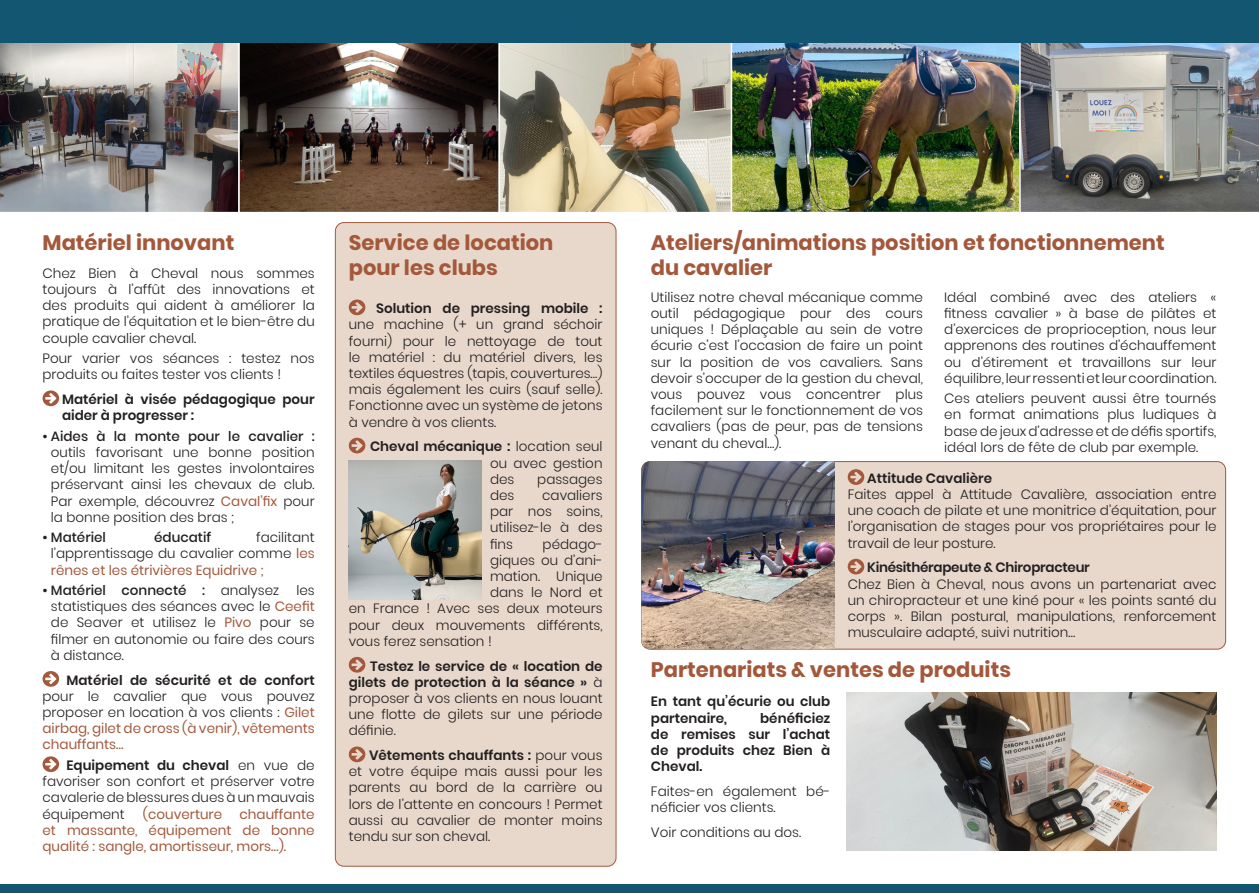
<style>
.page{position:relative;width:1259px;height:893px;background:#fff}
.page>*{position:absolute;margin:0;border:0;box-sizing:border-box;transform-origin:0 0}
.t1{font:700 21px "Poppins";color:#a4583b}
.t2{font:300 13.5px/16.2px "Poppins";color:#231f20;text-align:justify}
.t3{font:600 13.5px/16.2px "Poppins";color:#231f20}
.t4{font:13.5px/16.2px "Poppins";color:#a4583b;text-align:justify}
.t5{font:500 13.5px "Poppins";color:#231f20}
.t6{font:600 13.5px "Poppins";letter-spacing:-.02em;color:#231f20}
.s1{font-weight:500}
.s2{font-weight:400;color:#a4583b}
.s3{font-weight:300}
.s4{font-weight:600}
</style>
<div class="page">
<svg style="left:43px;top:390px;width:16px;height:16px"></svg>
<svg style="left:43px;top:671px;width:16px;height:16px"></svg>
<svg style="left:43px;top:756px;width:16px;height:16px"></svg>
<img style="left:846px;top:692px;width:370px;height:158px">
<img style="left:0;top:43px;width:238px;height:169px">
<svg style="left:241px;top:43px;width:256px;height:167px;background:#54453d"></svg>
<div style="left:238px;top:40px;width:262px;height:173px;border:2px solid #fff"></div>
<img style="left:501px;top:43px;width:229px;height:167px">
<div style="left:498px;top:40px;width:240px;height:173px;border:2px solid #fff"></div>
<img style="left:733px;top:43px;width:284px;height:167px">
<div style="left:730px;top:40px;width:290px;height:173px;border:2px solid #fff"></div>
<img style="left:1019px;top:43px;width:240px;height:170px">
<div style="left:0;top:0;width:1259px;height:43px;background:#135671"></div>
<div style="left:0;top:884px;width:1259px;height:9px;background:#135671"></div>
<div style="left:335px;top:223px;width:281px;height:643px;background:#e7d8cb;border-radius:9px"></div>
<div style="left:335px;top:222px;width:281px;height:644px;border:1px solid #a4583b;border-radius:9px"></div>
<div style="left:641px;top:462px;width:584px;height:187px;background:#e7d8cb;border-radius:9px"></div>
<svg style="left:349px;top:300px;width:16px;height:15px"></svg>
<svg style="left:349px;top:438px;width:16px;height:15px"></svg>
<svg style="left:349px;top:657px;width:16px;height:16px"></svg>
<svg style="left:349px;top:746px;width:16px;height:16px"></svg>
<svg style="left:847px;top:469px;width:17px;height:16px"></svg>
<svg style="left:847px;top:559px;width:17px;height:15px"></svg>
<img style="left:349px;top:461px;width:132px;height:138px">
<img style="left:641px;top:461px;width:194px;height:188px">
<p class="t1" style="left:43px;top:230px;width:193px">Matériel innovant</p>
<p class="t2" style="left:43px;top:265px;width:274px">Chez Bien à Cheval nous sommes toujours à l’affût des innovations et des produits qui aident à améliorer la pratique de l’équitation et le bien-être du couple cavalier cheval.</p>
<p class="t2" style="left:43px;top:350px;width:274px">Pour varier vos séances : testez nos produits ou faites tester vos clients !</p>
<p class="t3" style="left:62px;top:391px;width:254px">Matériel à visée pédagogique pour aider à progresser :</p>
<p class="t2" style="left:51px;top:428px;width:265px;text-indent:-8px"><span class="s1">• Aides à la monte pour le cavalier : </span>outils favorisant une bonne position et/ou limitant les gestes involontaires préservant ainsi les chevaux de club.<br>Par exemple, découvrez <span class="s2">Caval’fix</span> pour la bonne position des bras ;</p>
<p class="t5" style="left:43px;top:530px;width:65px">• Matériel</p>
<p class="t5" style="left:154px;top:530px;width:58px">éducatif</p>
<p class="t2" style="left:51px;top:529px;width:265px;text-indent:205px">facilitant l’apprentissage du cavalier comme <span class="s2">les rênes et les étrivières Equidrive ;</span></p>
<p class="t5" style="left:43px;top:582px;width:238px">• Matériel connecté : <span class="s3">analysez</span></p>
<p class="t2" style="left:51px;top:582px;width:265px;text-indent:245px">les statistiques des séances avec le <span class="s2">Ceefit </span>de Seaver et utilisez le <span class="s2">Pivo</span> pour se filmer en autonomie ou faire des cours à distance.</p>
<p class="t2" style="left:43px;top:672px;width:274px;text-indent:24px"><span class="s4">Matériel de sécurité et de confort </span>pour le cavalier que vous pouvez proposer en location à vos clients : <span class="s2">Gilet airbag, gilet de cross (à venir), vêtements chauffants…</span></p>
<p class="t2" style="left:43px;top:757px;width:274px;text-indent:24px"><span class="s4">Equipement du cheval</span> en vue de favoriser son confort et préserver votre cavalerie de blessures dues à un mauvais équipement</p>
<p class="t4" style="left:143px;top:806px;width:81px">(couverture</p>
<p class="t4" style="left:43px;top:806px;width:274px;text-indent:197px">chauffante et massante, équipement de bonne qualité : sangle, amortisseur, mors…).</p>
<p class="t1" style="left:349px;top:230px;width:206px">Service de location</p>
<p class="t1" style="left:349px;top:256px;width:151px">pour les clubs</p>
<p class="t2" style="left:349px;top:300px;width:255px;text-indent:27px"><span class="s4">Solution de pressing mobile : </span>une machine (+ un grand séchoir fourni) pour le nettoyage de tout le matériel : du matériel divers, les textiles équestres (tapis, couvertures…) mais également les cuirs (sauf selle).<br>Fonctionne avec un système de jetons à vendre à vos clients.</p>
<p class="t2" style="left:490px;top:439px;width:114px;text-indent:-120px"><span class="s4">Cheval mécanique :</span> location seul ou avec gestion des</p>
<p class="t2" style="left:537px;top:471px;width:67px">passages</p>
<p class="t2" style="left:490px;top:487px;width:114px;text-indent:52px">cavaliers par nos soins, utilisez-le à des fins</p>
<p class="t2" style="left:490px;top:487px;width:26px">des</p>
<p class="t2" style="left:542px;top:536px;width:62px">pédago-</p>
<p class="t2" style="left:490px;top:552px;width:114px">giques ou d’ani-</p>
<p class="t2" style="left:490px;top:568px;width:114px">mation. Unique</p>
<p class="t2" style="left:490px;top:584px;width:114px">dans le Nord et</p>
<p class="t2" style="left:349px;top:601px;width:255px">en France ! Avec ses deux moteurs</p>
<p class="t2" style="left:349px;top:617px;width:255px">pour deux mouvements différents,</p>
<p class="t2" style="left:349px;top:633px;width:144px">vous ferez sensation !</p>
<p class="t2" style="left:349px;top:658px;width:255px;text-indent:21px"><span class="s4">Testez le service de « location de gilets de protection à la séance »</span> à proposer à vos clients en nous louant une flotte de gilets sur une période définie.</p>
<p class="t2" style="left:349px;top:747px;width:255px;text-indent:20px"><span class="s4">Vêtements chauffants :</span> pour vous et votre équipe mais aussi pour les parents au bord de la carrière ou lors de l’attente en concours ! Permet aussi au cavalier de monter moins tendu sur son cheval.</p>
<p class="t1" style="left:651px;top:230px;width:515px">Ateliers/animations position et fonctionnement</p>
<p class="t1" style="left:651px;top:256px;width:123px">du cavalier</p>
<p class="t2" style="left:651px;top:289px;width:274px">Utilisez notre cheval mécanique comme outil pédagogique pour des cours uniques ! Déplaçable au sein de votre écurie c’est l’occasion de faire un point sur la position de vos cavaliers. Sans devoir s’occuper de la gestion du cheval, vous pouvez vous concentrer plus facilement sur le fonctionnement de vos cavaliers (pas de peur, pas de tensions venant du cheval…).</p>
<p class="t2" style="left:944px;top:289px;width:274px">Idéal combiné avec des ateliers « fitness cavalier » à base de pilâtes et d’exercices de proprioception, nous leur apprenons des routines d’échauffement ou d’étirement et travaillons sur leur équilibre, leur ressenti et leur coordination.</p>
<p class="t2" style="left:944px;top:390px;width:274px">Ces ateliers peuvent aussi être tournés en format animations plus ludiques à base de jeux d’adresse et de défis sportifs, idéal lors de fête de club par exemple.</p>
<p class="t3" style="left:867px;top:470px;width:126px">Attitude Cavalière</p>
<p class="t2" style="left:847px;top:486px;width:370px">Faites appel à Attitude Cavalière, association entre une coach de pilate et une monitrice d’équitation, pour l’organisation de stages pour vos propriétaires pour le travail de leur posture.</p>
<p class="t6" style="left:867px;top:560px;width:224px">Kinésithérapeute &amp; Chiropracteur</p>
<p class="t2" style="left:847px;top:576px;width:370px">Chez Bien à Cheval, nous avons un partenariat avec un chiropracteur et une kiné pour « les points santé du corps ». Bilan postural, manipulations, renforcement musculaire adapté, suivi nutrition…</p>
<p class="t1" style="left:651px;top:658px;width:362px">Partenariats &amp; ventes de produits</p>
<p class="t3" style="left:651px;top:693px;width:181px">En tant qu’écurie ou club partenaire,</p>
<p class="t3" style="left:651px;top:710px;width:181px;text-align:justify;text-indent:109px">bénéficiez de remises sur l’achat de produits chez Bien à Cheval.</p>
<p class="t2" style="left:651px;top:783px;width:181px">Faites-en également bé&shy;néficier vos clients.</p>
<p class="t2" style="left:651px;top:824px;width:152px">Voir conditions au dos.</p>
</div>
